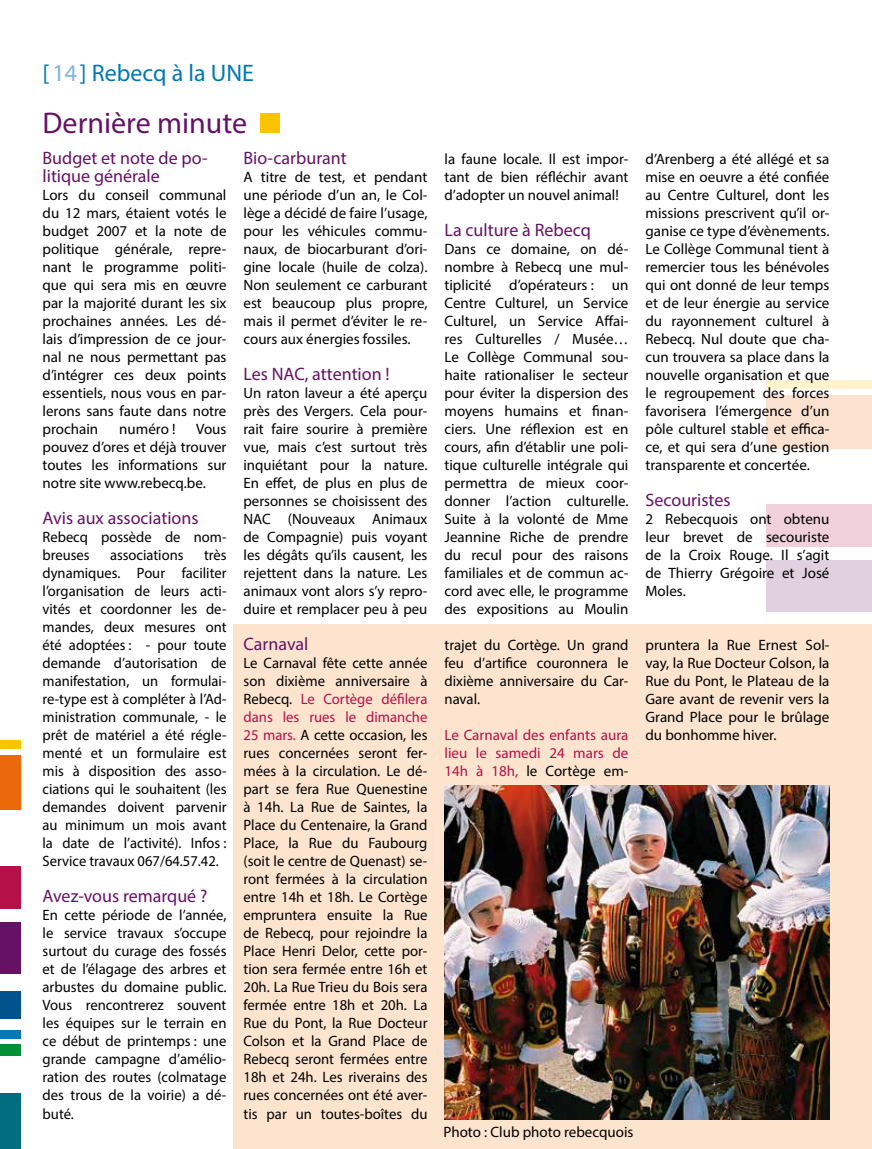
<style>
.page{position:relative;width:872px;height:1149px;background:#fff}
.page>*{position:absolute;margin:0;border:0;box-sizing:border-box;transform-origin:0 0}
.t1{font:30px "Myriad Pro";color:#651265}
.t2{font:24px "Myriad Pro";color:#0078b6}
.t3{font:18px/18px "Myriad Pro";color:#651265}
.t4{font:15px/18px "Myriad Pro";color:#000;text-align:justify}
.t5{font:15px/18px "Myriad Pro";color:#b51047;text-align:justify}
.s1{color:#80b5d8}
.s2{color:#b51047}
.s3{color:#000}
</style>
<div class="page">
<div style="left:765px;top:380px;width:107px;height:8px;background:#fef3cd"></div>
<div style="left:765px;top:395px;width:107px;height:53px;background:#fbe1cf"></div>
<div style="left:765px;top:504px;width:107px;height:42px;background:#f0d0da"></div>
<div style="left:765px;top:560px;width:107px;height:51px;background:#e0d0e0"></div>
<div style="left:234px;top:624px;width:638px;height:524px;background:#fde4cf"></div>
<div style="left:0;top:740px;width:21px;height:8px;background:#fcc400"></div>
<div style="left:0;top:755px;width:21px;height:54px;background:#eb690b"></div>
<div style="left:0;top:865px;width:21px;height:43px;background:#b51047"></div>
<div style="left:0;top:922px;width:21px;height:51px;background:#651265"></div>
<div style="left:0;top:991px;width:21px;height:27px;background:#00538d"></div>
<div style="left:0;top:1029px;width:21px;height:9px;background:#0078b6"></div>
<div style="left:0;top:1043px;width:21px;height:12px;background:#009037"></div>
<div style="left:0;top:1092px;width:21px;height:56px;background:#006d7e"></div>
<div style="left:260px;top:113px;width:19px;height:19px;background:#fcc400"></div>
<img style="left:444px;top:785px;width:385px;height:333px">
<h2 class="t2" style="left:43px;top:58px;width:213px">[<span class="s1">14</span>] Rebecq à la UNE</h2>
<h1 class="t1" style="left:43px;top:104px;width:206px">Dernière minute</h1>
<p class="t3" style="left:43px;top:148px;width:166px">Budget et note de po&shy;litique générale</p>
<p class="t4" style="left:43px;top:185px;width:185px">Lors du conseil communal du 12 mars, étaient votés le budget 2007 et la note de politique générale, repre&shy;nant le programme politi&shy;que qui sera mis en œuvre par la majorité durant les six prochaines années. Les dé&shy;lais d’impression de ce jour&shy;nal ne nous permettant pas d’intégrer ces deux points essentiels, nous vous en par&shy;lerons sans faute dans notre prochain</p>
<p class="t4" style="left:119px;top:419px;width:58px">numéro !</p>
<p class="t4" style="left:43px;top:419px;width:185px;text-indent:154px">Vous pouvez d’ores et déjà trouver toutes les informations sur notre site www.rebecq.be.</p>
<p class="t3" style="left:43px;top:508px;width:158px">Avis aux associations</p>
<p class="t4" style="left:43px;top:527px;width:185px">Rebecq possède de nom&shy;breuses</p>
<p class="t4" style="left:43px;top:545px;width:185px;text-indent:161px">très dynamiques. Pour faciliter l’organisation de leurs acti&shy;vités et coordonner les de&shy;mandes, deux mesures ont été adoptées : - pour toute demande d’autorisation de manifestation, un formulai&shy;re-type est à compléter à l’Ad&shy;ministration communale, - le prêt de matériel a été régle&shy;menté et un formulaire est mis à disposition des asso&shy;ciations qui le souhaitent (les demandes doivent parvenir au minimum un mois avant la date de l’activité). Infos :<br>Service travaux 067/64.57.42.</p>
<p class="t3" style="left:43px;top:886px;width:166px">Avez-vous remarqué ?</p>
<p class="t4" style="left:43px;top:905px;width:185px">En cette période de l’année, le service travaux s’occupe surtout du curage des fossés et de l’élagage des arbres et arbustes du domaine public.<br>Vous rencontrerez souvent les équipes sur le terrain en ce début de printemps : une grande campagne d’amélio&shy;ration des routes (colmatage des trous de la voirie) a dé&shy;buté.</p>
<p class="t4" style="left:110px;top:545px;width:75px">associations</p>
<p class="t3" style="left:243px;top:148px;width:105px">Bio-carburant</p>
<p class="t4" style="left:243px;top:167px;width:185px">A titre de test, et pendant une période d’un an, le Col&shy;lège a décidé de faire l’usage, pour les véhicules commu&shy;naux, de biocarburant d’ori&shy;gine locale (huile de colza).<br>Non seulement ce carburant est beaucoup plus propre, mais il permet d’éviter le re&shy;cours aux énergies fossiles.</p>
<p class="t3" style="left:243px;top:364px;width:148px">Les NAC, attention !</p>
<p class="t4" style="left:243px;top:383px;width:185px">Un raton laveur a été aperçu près des Vergers. Cela pour&shy;rait faire sourire à première vue, mais c’est surtout très inquiétant pour la nature.<br>En effet, de plus en plus de personnes se choisissent des NAC (Nouveaux Animaux de Compagnie) puis voyant les dégâts qu’ils causent, les rejettent dans la nature. Les animaux vont alors s’y repro&shy;duire et remplacer peu à peu</p>
<p class="t3" style="left:243px;top:634px;width:66px">Carnaval</p>
<p class="t4" style="left:243px;top:653px;width:185px">Le Carnaval fête cette année son dixième anniversaire à Rebecq. <span class="s2">Le Cortège défilera dans les rues le dimanche 25 mars.</span> A cette occasion, les rues concernées seront fer&shy;mées à la circulation. Le dé&shy;part se fera Rue Quenestine à 14h. La Rue de Saintes, la Place du Centenaire, la Grand Place, la Rue du Faubourg (soit le centre de Quenast) se&shy;ront fermées à la circulation entre 14h et 18h. Le Cortège empruntera ensuite la Rue de Rebecq, pour rejoindre la Place Henri Delor, cette por&shy;tion sera fermée entre 16h et 20h. La Rue Trieu du Bois sera fermée entre 18h et 20h. La Rue du Pont, la Rue Docteur Colson et la Grand Place de Rebecq seront fermées entre 18h et 24h. Les riverains des rues concernées ont été aver&shy;tis par un toutes-boîtes du</p>
<p class="t4" style="left:444px;top:149px;width:185px">la faune locale. Il est impor&shy;tant de bien réfléchir avant d’adopter un nouvel animal!</p>
<p class="t3" style="left:444px;top:220px;width:148px">La culture à Rebecq</p>
<p class="t4" style="left:444px;top:239px;width:185px">Dans ce domaine, on dé&shy;nombre à Rebecq une mul&shy;tiplicité d’opérateurs : un Centre Culturel, un Service Culturel, un Service Affai&shy;res Culturelles / Musée… Le Collège Communal sou&shy;haite rationaliser le secteur pour éviter la dispersion des moyens humains et finan&shy;ciers. Une réflexion est en cours, afin d’établir une poli&shy;tique culturelle intégrale qui permettra de mieux coor&shy;donner l’action culturelle.<br>Suite à la volonté de Mme Jeannine Riche de prendre du recul pour des raisons familiales et de commun ac&shy;cord avec elle, le programme des expositions au Moulin</p>
<p class="t4" style="left:444px;top:635px;width:185px">trajet du Cortège. Un grand feu d’artifice couronnera le dixième anniversaire du Car&shy;naval.</p>
<p class="t5" style="left:444px;top:725px;width:185px">Le Carnaval des enfants aura lieu le samedi 24 mars de 14h à 18h, <span class="s3">le Cortège em-</span></p>
<p class="t4" style="left:645px;top:149px;width:185px">d’Arenberg a été allégé et sa mise en oeuvre a été confiée au Centre Culturel, dont les missions prescrivent qu’il or&shy;ganise ce type d’évènements.<br>Le Collège Communal tient à remercier tous les bénévoles qui ont donné de leur temps et de leur énergie au service du rayonnement culturel à Rebecq. Nul doute que cha&shy;cun trouvera sa place dans la nouvelle organisation et que le regroupement des forces favorisera l’émergence d’un pôle culturel stable et effica&shy;ce, et qui sera d’une gestion transparente et concertée.</p>
<p class="t3" style="left:645px;top:490px;width:87px">Secouristes</p>
<p class="t4" style="left:645px;top:509px;width:185px">2 Rebecquois ont obtenu leur brevet de secouriste de la Croix Rouge. Il s’agit de Thierry Grégoire et José Moles.</p>
<p class="t4" style="left:645px;top:635px;width:185px">pruntera la Rue Ernest Sol&shy;vay, la Rue Docteur Colson, la Rue du Pont, le Plateau de la Gare avant de revenir vers la Grand Place pour le brûlage du bonhomme hiver.</p>
<p class="t4" style="left:443px;top:1121px;width:191px">Photo : Club photo rebecquois</p>
</div>
